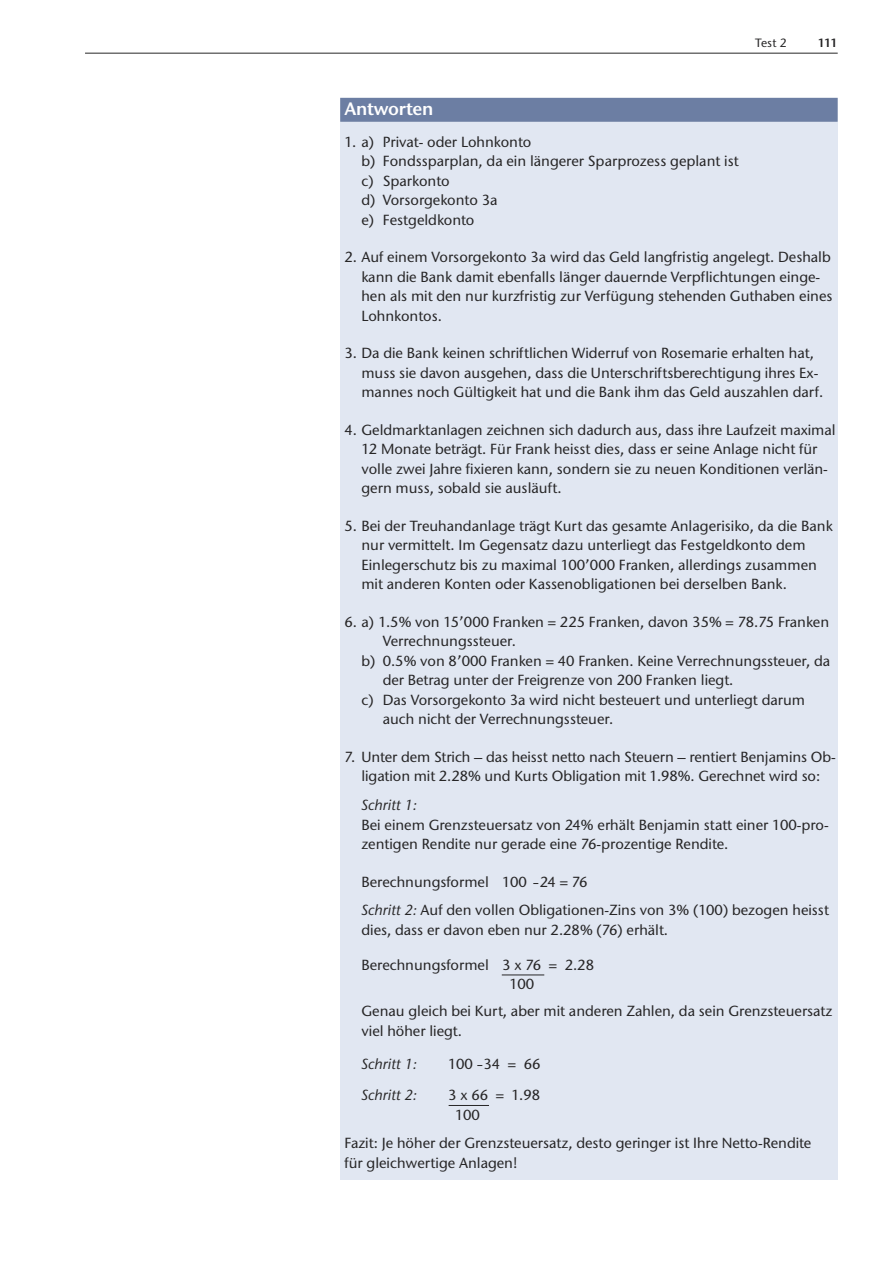
<style>
.page{position:relative;width:893px;height:1263px;background:#fff}
.page>*{position:absolute;margin:0;border:0;box-sizing:border-box;transform-origin:0 0}
.t1{font:18px "Stone Sans ITC Semi";letter-spacing:-.015em;color:#fff}
.t2{font:500 14.7px/19.5px "Stone Sans ITC";color:#272627}
.t3{font:italic 500 14.7px "Stone Sans ITC";color:#272627}
.t4{font:500 12px "Stone Sans ITC";color:#272627}
.t5{font:12px "Stone Sans ITC Semi";color:#272627}
.s1{font-style:italic}
</style>
<div class="page">
<hr style="left:85px;top:53px;width:753px;height:1px;background:#272627">
<div style="left:340px;top:122px;width:498px;height:1058px;background:#e1e7f2"></div>
<hr style="left:502px;top:975px;width:42px;height:1px;background:#272627">
<hr style="left:449px;top:1105px;width:40px;height:1px;background:#272627">
<div style="left:340px;top:98px;width:498px;height:24px;background:#6c7ea3"></div>
<p class="t1" style="left:344px;top:98px;width:91px">Antworten</p>
<p class="t4" style="left:755px;top:35px;width:33px">Test 2</p>
<p class="t5" style="left:818px;top:35px;width:21px">111</p>
<p class="t2" style="left:361px;top:132px;width:379px;text-indent:-17px">1. a) Privat- oder Lohnkonto<br>b) Fondssparplan, da ein längerer Sparprozess geplant ist c) Sparkonto<br>d) Vorsorgekonto 3a<br>e) Festgeldkonto</p>
<p class="t2" style="left:361px;top:247px;width:472px;text-indent:-17px">2. Auf einem Vorsorgekonto 3a wird das Geld langfristig angelegt. Deshalb kann die Bank damit ebenfalls länger dauernde Verpflichtungen einge&shy;hen als mit den nur kurzfristig zur Verfügung stehenden Guthaben eines Lohnkontos.</p>
<p class="t2" style="left:361px;top:343px;width:463px;text-indent:-17px">3. Da die Bank keinen schriftlichen Widerruf von Rosemarie erhalten hat, muss sie davon ausgehen, dass die Unterschriftsberechtigung ihres Ex&shy;mannes noch Gültigkeit hat und die Bank ihm das Geld auszahlen darf.</p>
<p class="t2" style="left:361px;top:420px;width:476px;text-indent:-17px">4. Geldmarktanlagen zeichnen sich dadurch aus, dass ihre Laufzeit maximal 12 Monate beträgt. Für Frank heisst dies, dass er seine Anlage nicht für volle zwei Jahre fixieren kann, sondern sie zu neuen Konditionen verlän&shy;gern muss, sobald sie ausläuft.</p>
<p class="t2" style="left:361px;top:516px;width:473px;text-indent:-17px">5. Bei der Treuhandanlage trägt Kurt das gesamte Anlagerisiko, da die Bank nur vermittelt. Im Gegensatz dazu unterliegt das Festgeldkonto dem Einlegerschutz bis zu maximal 100’000 Franken, allerdings zusammen mit anderen Konten oder Kassenobligationen bei derselben Bank.</p>
<p class="t2" style="left:344px;top:612px;width:486px">6. a) 1.5% von 15’000 Franken = 225 Franken, davon 35% = 78.75 Franken</p>
<p class="t2" style="left:383px;top:631px;width:135px">Verrechnungssteuer.</p>
<p class="t2" style="left:361px;top:651px;width:470px">b) 0.5% von 8’000 Franken = 40 Franken. Keine Verrechnungssteuer, da</p>
<p class="t2" style="left:383px;top:670px;width:352px">der Betrag unter der Freigrenze von 200 Franken liegt.</p>
<p class="t2" style="left:361px;top:690px;width:445px">c) Das Vorsorgekonto 3a wird nicht besteuert und unterliegt darum</p>
<p class="t2" style="left:383px;top:709px;width:232px">auch nicht der Verrechnungssteuer.</p>
<p class="t2" style="left:344px;top:747px;width:493px;text-align:center">7. Unter dem Strich – das heisst netto nach Steuern – rentiert Benjamins Ob&shy;ligation mit 2.28% und Kurts Obligation mit 1.98%. Gerechnet wird so:</p>
<p class="t3" style="left:361px;top:796px;width:57px">Schritt 1:</p>
<p class="t2" style="left:361px;top:815px;width:469px">Bei einem Grenzsteuersatz von 24% erhält Benjamin statt einer 100-pro&shy;zentigen Rendite nur gerade eine 76-prozentige Rendite.</p>
<p class="t2" style="left:361px;top:867px;width:469px;line-height:28.5px">Berechnungsformel 100 –24 = 76<br><span class="s1">Schritt 2:</span> Auf den vollen Obligationen-Zins von 3% (100) bezogen heisst</p>
<p class="t2" style="left:361px;top:920px;width:308px">dies, dass er davon eben nur 2.28% (76) erhält.</p>
<p class="t2" style="left:510px;top:954px;width:86px;text-indent:-148px">Berechnungsformel 3 x 76 = 2.28<br>100</p>
<p class="t2" style="left:361px;top:1001px;width:472px">Genau gleich bei Kurt, aber mit anderen Zahlen, da sein Grenzsteuersatz viel höher liegt.</p>
<p class="t3" style="left:361px;top:1054px;width:57px">Schritt 1:</p>
<p class="t2" style="left:448px;top:1053px;width:94px">100 –34 = 66</p>
<p class="t3" style="left:361px;top:1086px;width:57px">Schritt 2:</p>
<p class="t2" style="left:455px;top:1085px;width:86px;text-indent:-7px">3 x 66 = 1.98<br>100</p>
<p class="t2" style="left:344px;top:1133px;width:468px">Fazit: Je höher der Grenzsteuersatz, desto geringer ist Ihre Netto-Rendite für gleichwertige Anlagen!</p>
</div>
